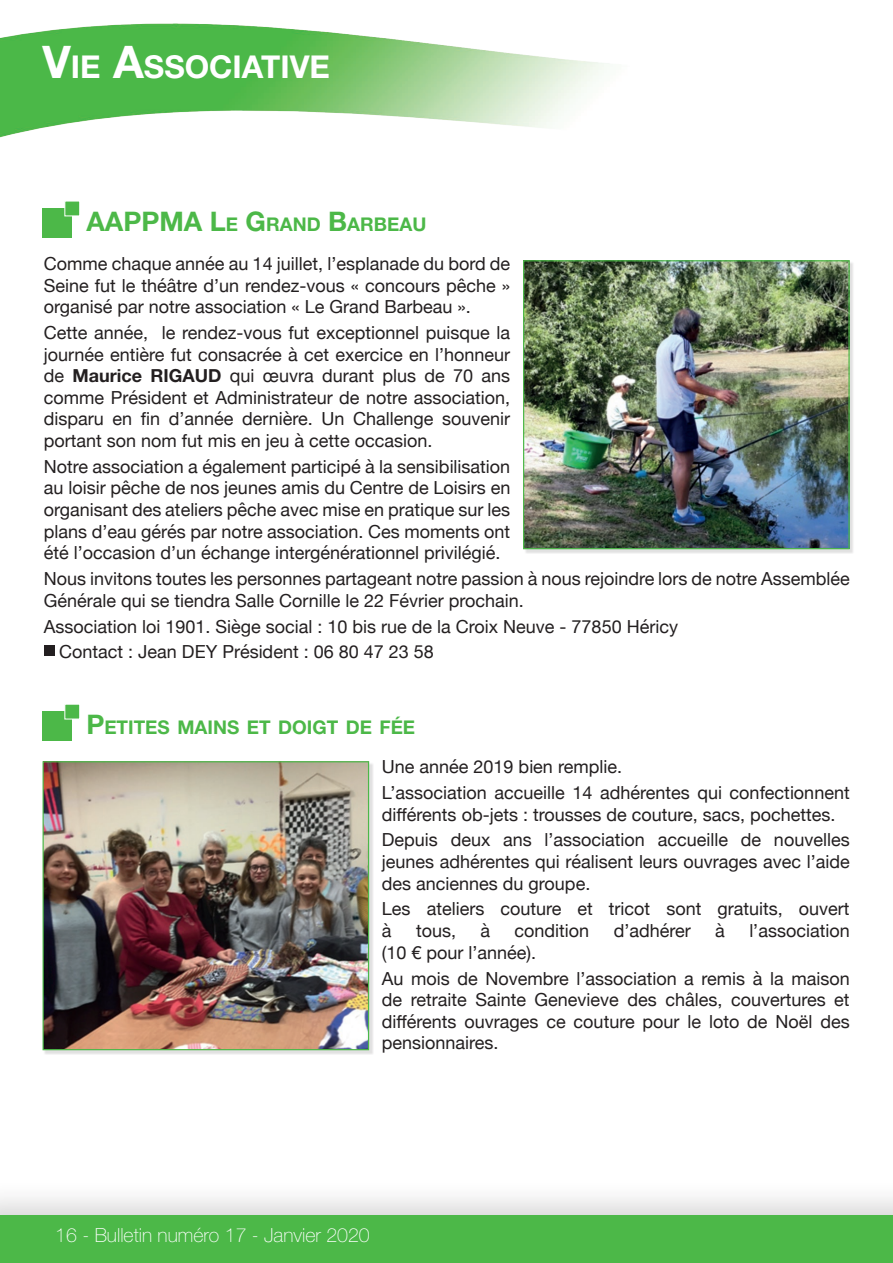
<style>
.page{position:relative;width:893px;height:1263px;background:#fff}
.page>*{position:absolute;margin:0;border:0;box-sizing:border-box;transform-origin:0 0}
.t1{font:700 31.5px "Helvetica Neue";color:#fff}
.t2{font:700 27px "Helvetica Neue";color:#4cb848}
.t3{font:100 19.5px "Helvetica Neue";color:#fff}
.t4{font:700 18.9px "Helvetica Neue";color:#4cb848}
.t5{font:18px/21.6px "Helvetica Neue";color:#231f20}
.s1{font-size:45px}
.s2{font-size:27px}
.s3{font-weight:700}
</style>
<div class="page">
<img style="left:0;top:23px;width:609px;height:115px">
<div style="left:0;top:1178px;width:893px;height:85px;background:#231f20;opacity:.2"></div>
<div style="left:0;top:1215px;width:893px;height:48px;background:#4cb848"></div>
<div style="left:44px;top:645px;width:10px;height:10px;background:#231f20"></div>
<div style="left:43px;top:208px;width:29px;height:30px;background:#4cb848"></div>
<div style="left:64px;top:201px;width:16px;height:15px;background:#4cb848;border:1px solid #fff"></div>
<div style="left:43px;top:712px;width:29px;height:29px;background:#4cb848"></div>
<div style="left:64px;top:704px;width:16px;height:15px;background:#4cb848;border:1px solid #fff"></div>
<div style="left:524px;top:261px;width:330px;height:293px;background:#231f20;opacity:.14"></div>
<img style="left:525px;top:262px;width:323px;height:285px">
<div style="left:523px;top:260px;width:327px;height:289px;border:1px solid #4cb848"></div>
<div style="left:44px;top:762px;width:330px;height:293px;background:#231f20;opacity:.14"></div>
<img style="left:45px;top:763px;width:322px;height:285px">
<div style="left:43px;top:761px;width:326px;height:289px;border:1px solid #4cb848"></div>
<h1 class="t1" style="left:43px;top:47px;width:289px"><span class="s1">V</span>IE <span class="s1">A</span>SSOCIATIVE</h1>
<h2 class="t2" style="left:86px;top:205px;width:20px">AAPP</h2>
<p class="t4" style="left:159px;top:213px;width:268px"><span class="s2">MA L</span>E <span class="s2">G</span>RAND <span class="s2">B</span>ARBEAU</p>
<p class="t5" style="left:44px;top:254px;width:468px;text-align:justify">Comme chaque année au 14 juillet, l’esplanade du bord de Seine fut le théâtre d’un rendez-vous « concours pêche » organisé par notre association « Le Grand Barbeau ».</p>
<p class="t5" style="left:44px;top:323px;width:468px;text-align:justify">Cette année, le rendez-vous fut exceptionnel puisque la journée entière fut consacrée à cet exercice en l’honneur de <span class="s3">Maurice RIGAUD</span> qui œuvra durant plus de 70 ans comme Président et Administrateur de notre association, disparu en fin d’année dernière. Un Challenge souvenir portant son nom fut mis en jeu à cette occasion.</p>
<p class="t5" style="left:44px;top:457px;width:468px;text-align:justify">Notre association a également participé à la sensibilisation au loisir pêche de nos jeunes amis du Centre de Loisirs en organisant des ateliers pêche avec mise en pratique sur les plans d’eau gérés par notre association. Ces moments ont été l’occasion d’un échange intergénérationnel privilégié.</p>
<p class="t5" style="left:44px;top:569px;width:807px">Nous invitons toutes les personnes partageant notre passion à nous rejoindre lors de notre Assemblée<br>Générale qui se tiendra Salle Cornille le 22 Février prochain.</p>
<p class="t5" style="left:59px;top:614px;width:620px;line-height:25.8px;text-indent:-15px">Association loi 1901. Siège social : 10 bis rue de la Croix Neuve - 77850 Héricy<br>Contact : Jean DEY Président : 06 80 47 23 58</p>
<p class="t4" style="left:86px;top:716px;width:330px"><span class="s2">P</span>ETITES MAINS ET DOIGT DE FÉE</p>
<p class="t5" style="left:382px;top:755px;width:469px;line-height:25.8px">Une année 2019 bien remplie.<br>L’association accueille 14 adhérentes qui confectionnent</p>
<p class="t5" style="left:382px;top:802px;width:469px;line-height:25.8px">différents ob-jets : trousses de couture, sacs, pochettes.<br>Depuis deux ans l’association accueille de nouvelles</p>
<p class="t5" style="left:382px;top:852px;width:469px">jeunes adhérentes qui réalisent leurs ouvrages avec l’aide des anciennes du groupe.</p>
<p class="t5" style="left:382px;top:899px;width:469px">Les ateliers couture et tricot sont gratuits, ouvert à</p>
<p class="t5" style="left:416px;top:921px;width:42px">tous,</p>
<p class="t5" style="left:480px;top:921px;width:11px">à</p>
<p class="t5" style="left:515px;top:921px;width:76px">condition</p>
<p class="t5" style="left:614px;top:921px;width:79px">d’adhérer</p>
<p class="t5" style="left:715px;top:921px;width:11px">à</p>
<p class="t5" style="left:749px;top:921px;width:102px">l’association</p>
<p class="t5" style="left:382px;top:940px;width:469px;line-height:25.8px">(10 € pour l’année).<br>Au mois de Novembre l’association a remis à la maison</p>
<p class="t5" style="left:382px;top:990px;width:469px;text-align:justify">de retraite Sainte Genevieve des châles, couvertures et différents ouvrages ce couture pour le loto de Noël des pensionnaires.</p>
<p class="t3" style="left:55px;top:1224px;width:316px">16 - Bulletin numéro 17 - Janvier 2020</p>
</div>
